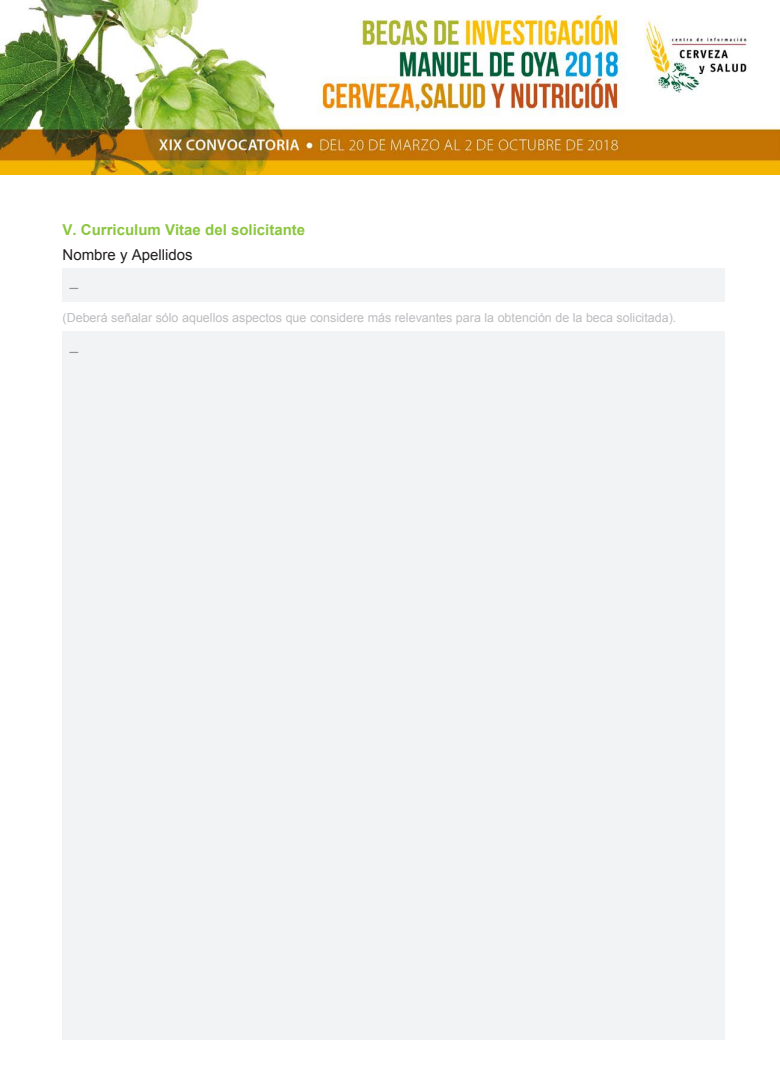
<style>
.page{position:relative;width:780px;height:1088px;background:#fff}
.page>*{position:absolute;margin:0;border:0;box-sizing:border-box;transform-origin:0 0}
.t1{font:700 15px "Arial";color:#8bc63e}
.t2{font:15px "Arial";color:#231f20}
.t3{font:15px "Arial";color:#939598}
.t4{font:12.5px "Arial";color:#bcbdc0}
</style>
<div class="page">
<div style="left:62px;top:332px;width:663px;height:708px;background:#f2f3f4"></div>
<div style="left:62px;top:268px;width:663px;height:33px;background:#f2f3f4"></div>
<img style="left:0;top:0;width:779px;height:175px">
<p class="t1" style="left:62px;top:219px;width:244px">V. Curriculum Vitae del solicitante</p>
<p class="t2" style="left:62px;top:245px;width:132px">Nombre y Apellidos</p>
<p class="t3" style="left:70px;top:270px;width:10px">_</p>
<p class="t4" style="left:62px;top:310px;width:615px">(Deberá señalar sólo aquellos aspectos que considere más relevantes para la obtención de la beca solicitada).</p>
<p class="t3" style="left:70px;top:335px;width:10px">_</p>
</div>
